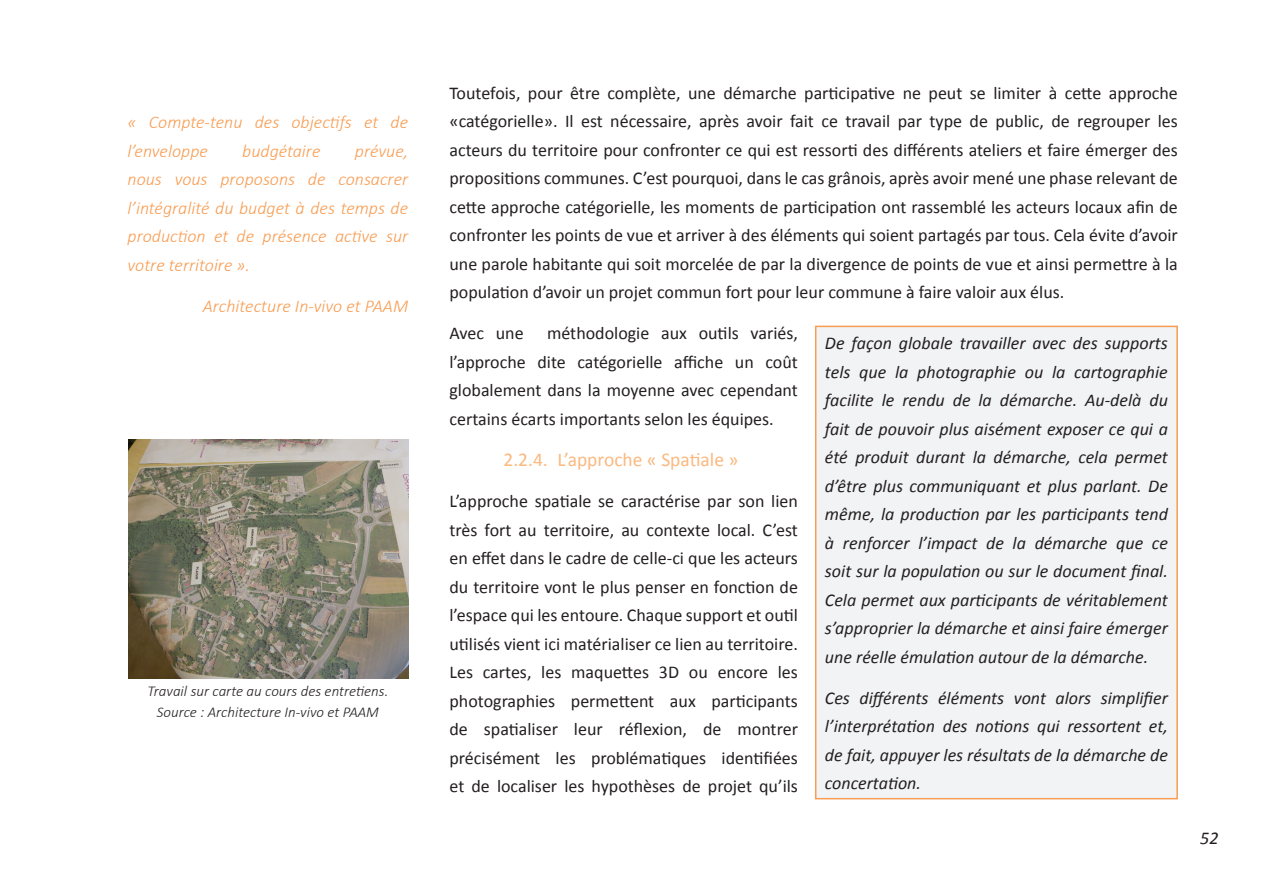
<style>
.page{position:relative;width:1263px;height:893px;background:#fff}
.page>*{position:absolute;margin:0;border:0;box-sizing:border-box;transform-origin:0 0}
.t1{font:19.5px "Calibri";color:#fbb980}
.t2{font:18px/28.5px "Calibri";color:#231f20;text-align:justify}
.t3{font:italic 18px/28.5px "Calibri";color:#231f20;text-align:justify}
.t4{font:italic 300 18px/28.5px "Calibri";color:#f89d53}
.t5{font:italic 300 15px/20.2px "Calibri";color:#231f20;text-align:center}
</style>
<div class="page">
<img style="left:129px;top:439px;width:279px;height:240px">
<div style="left:816px;top:326px;width:361px;height:473px;background:#f2f3f4"></div>
<div style="left:815px;top:326px;width:363px;height:473px;border:2px solid #f89d53"></div>
<p class="t4" style="left:128px;top:108px;width:282px">« Compte-tenu des objectifs et de l’enveloppe</p>
<p class="t4" style="left:128px;top:136px;width:282px;text-align:justify;text-indent:227px">prévue, nous vous proposons de consacrer l’intégralité du budget à des temps de production et de présence active sur votre territoire ».</p>
<p class="t4" style="left:203px;top:292px;width:207px">Architecture In-vivo et PAAM</p>
<p class="t4" style="left:242px;top:136px;width:80px">budgétaire</p>
<p class="t5" style="left:147px;top:681px;width:242px">Travail sur carte au cours des entretiens.<br>Source : Architecture In-vivo et PAAM</p>
<p class="t2" style="left:449px;top:78px;width:730px">Toutefois, pour être complète, une démarche participative ne peut se limiter à cette approche «catégorielle». Il est nécessaire, après avoir fait ce travail par type de public, de regrouper les acteurs du territoire pour confronter ce qui est ressorti des différents ateliers et faire émerger des propositions communes. C’est pourquoi, dans le cas grânois, après avoir mené une phase relevant de cette approche catégorielle, les moments de participation ont rassemblé les acteurs locaux afin de confronter les points de vue et arriver à des éléments qui soient partagés par tous. Cela évite d’avoir une parole habitante qui soit morcelée de par la divergence de points de vue et ainsi permettre à la population d’avoir un projet commun fort pour leur commune à faire valoir aux élus.</p>
<p class="t2" style="left:449px;top:319px;width:76px">Avec une</p>
<p class="t2" style="left:449px;top:319px;width:350px;text-indent:98px">méthodologie aux outils variés, l’approche dite catégorielle affiche un coût globalement dans la moyenne avec cependant certains écarts importants selon les équipes.</p>
<p class="t1" style="left:503px;top:446px;width:236px">2.2.4. L’approche « Spatiale »</p>
<p class="t2" style="left:449px;top:487px;width:350px">L’approche spatiale se caractérise par son lien très fort au territoire, au contexte local. C’est en effet dans le cadre de celle-ci que les acteurs du territoire vont le plus penser en fonction de l’espace qui les entoure. Chaque support et outil utilisés vient ici matérialiser ce lien au territoire.<br>Les cartes, les maquettes 3D ou encore les photographies permettent aux participants de spatialiser leur réflexion, de montrer précisément les problématiques identifiées et de localiser les hypothèses de projet qu’ils</p>
<p class="t3" style="left:825px;top:328px;width:344px">De façon globale travailler avec des supports tels que la photographie ou la cartographie facilite le rendu de la démarche. Au-delà du fait de pouvoir plus aisément exposer ce qui a été produit durant la démarche, cela permet d’être plus communiquant et plus parlant. De même, la production par les participants tend à renforcer l’impact de la démarche que ce soit sur la population ou sur le document final.<br>Cela permet aux participants de véritablement s’approprier la démarche et ainsi faire émerger une réelle émulation autour de la démarche.</p>
<p class="t3" style="left:825px;top:683px;width:344px">Ces différents éléments vont alors simplifier l’interprétation des notions qui ressortent et, de fait, appuyer les résultats de la démarche de concertation.</p>
<p class="t3" style="left:1200px;top:823px;width:20px">52</p>
</div>
